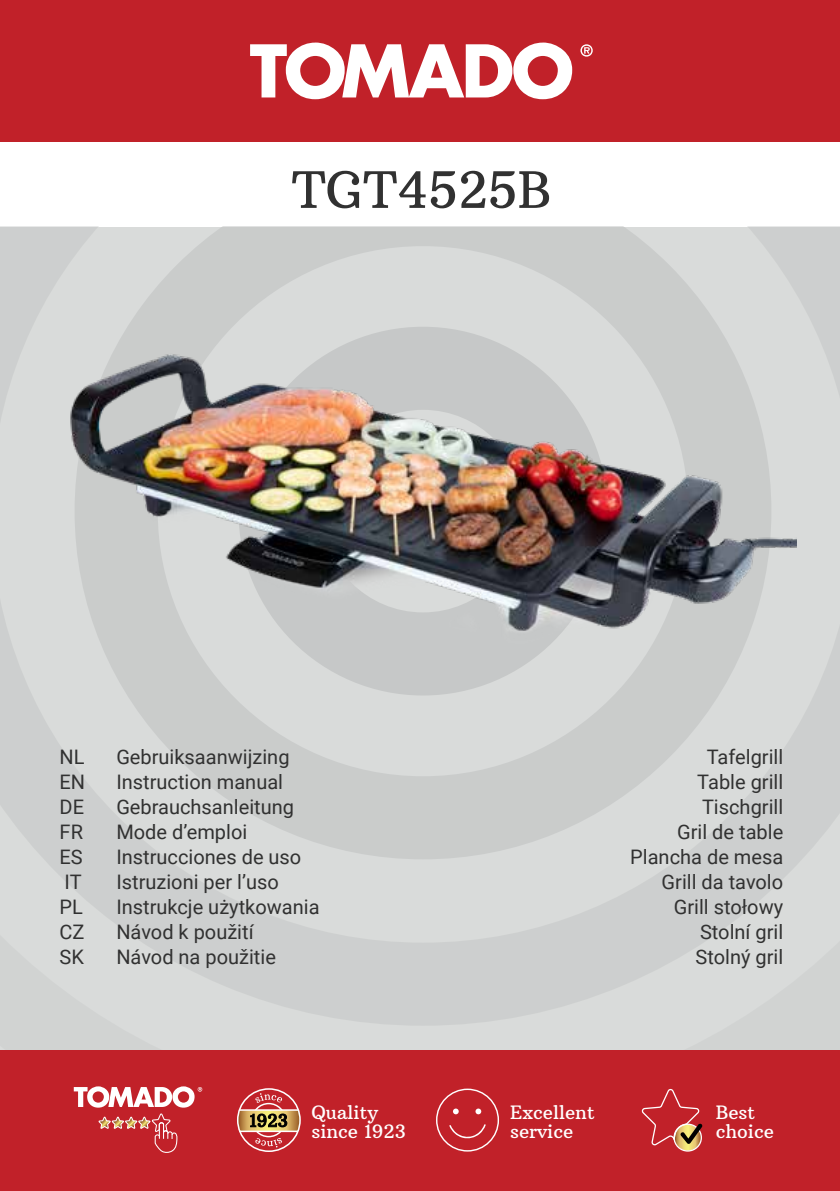
<style>
.page{position:relative;width:840px;height:1191px;background:#fff}
.page>*{position:absolute;margin:0;border:0;box-sizing:border-box;transform-origin:0 0}
.t1{font:50px "Arbutus Slab";color:#313131}
.t2{font:20px/25px "Roboto";color:#313131;text-align:right}
.t3{font:18.8px/18.8px "Arbutus Slab";color:#fff}
</style>
<div class="page">
<div style="left:0;top:0;width:839px;height:142px;background:#c12129"></div>
<div style="left:0;top:1049px;width:839px;height:142px;background:#c12129"></div>
<div style="left:0;top:227px;width:839px;height:822px;background:#d1d3d2"></div>
<svg style="left:98px;top:1113px;width:80px;height:40px"></svg>
<svg style="left:74px;top:1086px;width:128px;height:21px"></svg>
<svg style="left:237px;top:1088px;width:63px;height:64px"></svg>
<div style="left:436px;top:1088px;width:62px;height:63px;border:1px solid #fff;border-radius:50%"></div>
<svg style="left:453px;top:1108px;width:5px;height:6px"></svg>
<svg style="left:475px;top:1108px;width:6px;height:6px"></svg>
<svg style="left:449px;top:1124px;width:36px;height:15px"></svg>
<svg style="left:674px;top:1124px;width:26px;height:26px"></svg>
<div style="left:673px;top:1123px;width:28px;height:28px;border:1px solid #fff;border-radius:50%"></div>
<svg style="left:641px;top:1088px;width:61px;height:58px"></svg>
<svg style="left:250px;top:43px;width:322px;height:56px"></svg>
<svg style="left:580px;top:44px;width:12px;height:13px"></svg>
<img style="left:43px;top:247px;width:753px;height:501px">
<h1 class="t1" style="left:292px;top:159px;width:260px">TGT4525B</h1>
<p class="t2" style="left:60px;top:743px;width:27px">NL</p>
<p class="t2" style="left:116px;top:743px;width:175px">Gebruiksaanwijzing</p>
<p class="t2" style="left:60px;top:768px;width:27px">EN</p>
<p class="t2" style="left:116px;top:768px;width:168px">Instruction manual</p>
<p class="t2" style="left:60px;top:793px;width:26px">DE</p>
<p class="t2" style="left:116px;top:793px;width:179px">Gebrauchsanleitung</p>
<p class="t2" style="left:60px;top:818px;width:25px">FR</p>
<p class="t2" style="left:116px;top:818px;width:132px">Mode d’emploi</p>
<p class="t2" style="left:60px;top:843px;width:25px">ES</p>
<p class="t2" style="left:116px;top:843px;width:186px">Instrucciones de uso</p>
<p class="t2" style="left:64px;top:868px;width:19px">IT</p>
<p class="t2" style="left:116px;top:868px;width:164px">Istruzioni per l’uso</p>
<p class="t2" style="left:60px;top:893px;width:25px">PL</p>
<p class="t2" style="left:116px;top:893px;width:205px">Instrukcje użytkowania</p>
<p class="t2" style="left:60px;top:918px;width:27px">CZ</p>
<p class="t2" style="left:116px;top:918px;width:139px">Návod k použití</p>
<p class="t2" style="left:60px;top:943px;width:26px">SK</p>
<p class="t2" style="left:116px;top:943px;width:161px">Návod na použitie</p>
<p class="t2" style="left:630px;top:743px;width:154px">Tafelgrill<br>Table grill<br>Tischgrill<br>Gril de table<br>Plancha de mesa<br>Grill da tavolo<br>Grill stołowy<br>Stolní gril<br>Stolný gril</p>
<p class="t3" style="left:311px;top:1103px;width:96px">Quality since 1923</p>
<p class="t3" style="left:510px;top:1103px;width:86px">Excellent service</p>
<p class="t3" style="left:715px;top:1103px;width:60px">Best choice</p>
</div>
